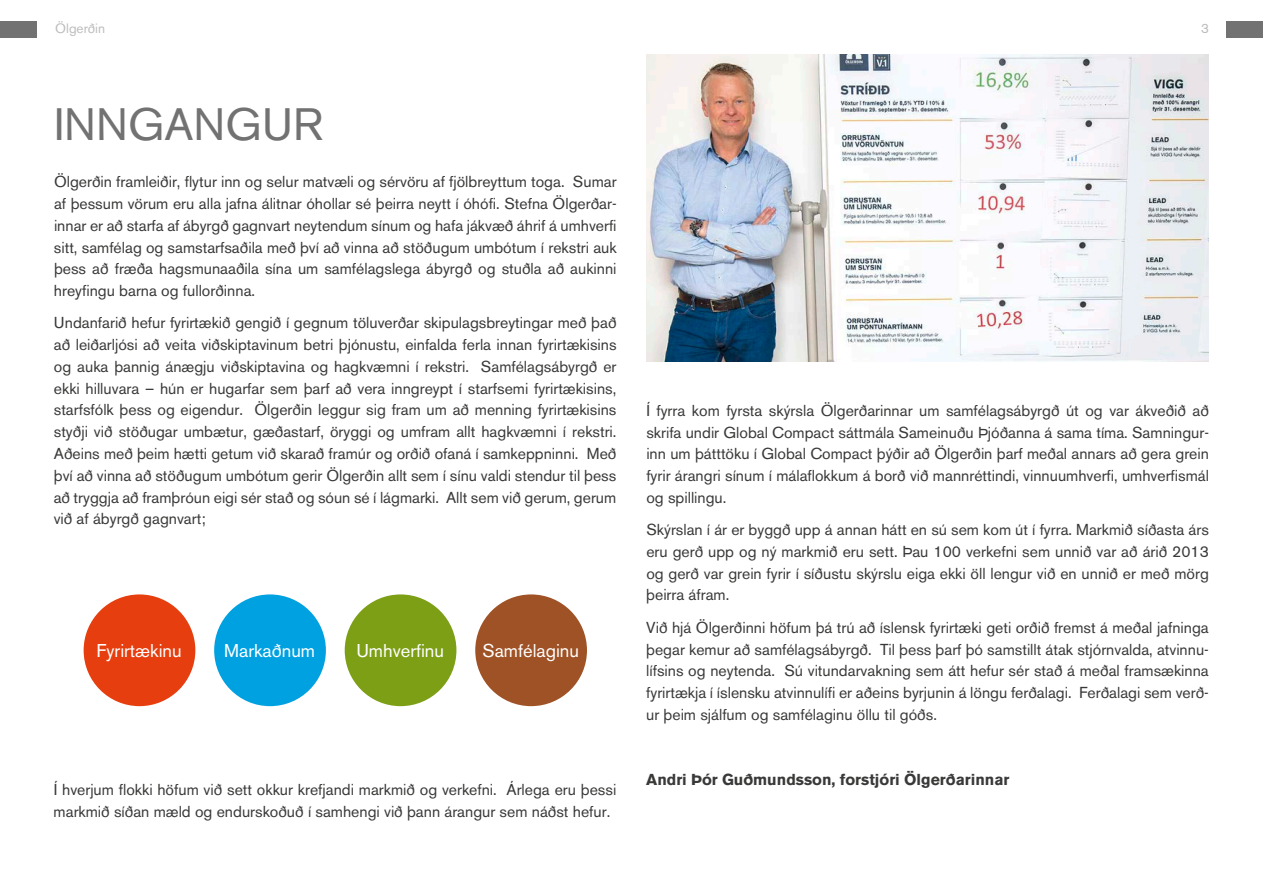
<style>
.page{position:relative;width:1263px;height:893px;background:#fff}
.page>*{position:absolute;margin:0;border:0;box-sizing:border-box;transform-origin:0 0}
.t1{font:45px "Akzidenz Grotesk BE";color:#727272}
.t2{font:18.45px "Akzidenz Grotesk BE";color:#fff}
.t3{font:15.75px/21.8px "Akzidenz Grotesk BE";color:#393938;text-align:justify}
.t4{font:700 15.75px "Akzidenz Grotesk BE";color:#393938}
.t5{font:13.5px "Akzidenz Grotesk BE";color:#bcbcbd}
</style>
<div class="page">
<div style="left:1227px;top:22px;width:36px;height:16px;background:#727272"></div>
<div style="left:0;top:22px;width:36px;height:16px;background:#727272"></div>
<div style="left:84px;top:594px;width:111px;height:112px;background:#e63e0e;border-radius:50%"></div>
<div style="left:475px;top:594px;width:112px;height:112px;background:#9f5225;border-radius:50%"></div>
<div style="left:214px;top:594px;width:112px;height:112px;background:#00a1e1;border-radius:50%"></div>
<div style="left:345px;top:594px;width:111px;height:112px;background:#7d9f16;border-radius:50%"></div>
<img style="left:646px;top:54px;width:563px;height:307px">
<p class="t5" style="left:55px;top:20px;width:51px">Ölgerðin</p>
<p class="t5" style="left:1201px;top:20px;width:9px">3</p>
<h1 class="t1" style="left:54px;top:98px;width:271px">INNGANGUR</h1>
<p class="t3" style="left:54px;top:171px;width:564px">Ölgerðin framleiðir, flytur inn og selur matvæli og sérvöru af fjölbreyttum toga. Sumar af þessum vörum eru alla jafna álitnar óhollar sé þeirra neytt í óhófi. Stefna Ölgerðar&shy;innar er að starfa af ábyrgð gagnvart neytendum sínum og hafa jákvæð áhrif á umhverfi sitt, samfélag og samstarfsaðila með því að vinna að stöðugum umbótum í rekstri auk þess að fræða hagsmunaaðila sína um samfélagslega ábyrgð og stuðla að aukinni hreyfingu barna og fullorðinna.</p>
<p class="t3" style="left:54px;top:312px;width:564px">Undanfarið hefur fyrirtækið gengið í gegnum töluverðar skipulagsbreytingar með það að leiðarljósi að veita viðskiptavinum betri þjónustu, einfalda ferla innan fyrirtækisins og auka þannig ánægju viðskiptavina og hagkvæmni í rekstri. Samfélagsábyrgð er ekki hilluvara – hún er hugarfar sem þarf að vera inngreypt í starfsemi fyrirtækisins, starfsfólk þess og eigendur. Ölgerðin leggur sig fram um að menning fyrirtækisins styðji við stöðugar umbætur, gæðastarf, öryggi og umfram allt hagkvæmni í rekstri.<br>Aðeins með þeim hætti getum við skarað framúr og orðið ofaná í samkeppninni. Með því að vinna að stöðugum umbótum gerir Ölgerðin allt sem í sínu valdi stendur til þess að tryggja að framþróun eigi sér stað og sóun sé í lágmarki. Allt sem við gerum, gerum við af ábyrgð gagnvart;</p>
<p class="t2" style="left:97px;top:640px;width:87px">Fyrirtækinu</p>
<p class="t2" style="left:224px;top:640px;width:92px">Markaðnum</p>
<p class="t2" style="left:356px;top:640px;width:89px">Umhverfinu</p>
<p class="t2" style="left:482px;top:640px;width:98px">Samfélaginu</p>
<p class="t3" style="left:54px;top:779px;width:564px">Í hverjum flokki höfum við sett okkur krefjandi markmið og verkefni. Árlega eru þessi markmið síðan mæld og endurskoðuð í samhengi við þann árangur sem náðst hefur.</p>
<p class="t3" style="left:646px;top:399px;width:564px">Í fyrra kom fyrsta skýrsla Ölgerðarinnar um samfélagsábyrgð út og var ákveðið að skrifa undir Global Compact sáttmála Sameinuðu Þjóðanna á sama tíma. Samningur&shy;inn um þátttöku í Global Compact þýðir að Ölgerðin þarf meðal annars að gera grein fyrir árangri sínum í málaflokkum á borð við mannréttindi, vinnuumhverfi, umhverfismál og spillingu.</p>
<p class="t3" style="left:646px;top:519px;width:564px">Skýrslan í ár er byggð upp á annan hátt en sú sem kom út í fyrra. Markmið síðasta árs eru gerð upp og ný markmið eru sett. Þau 100 verkefni sem unnið var að árið 2013 og gerð var grein fyrir í síðustu skýrslu eiga ekki öll lengur við en unnið er með mörg þeirra áfram.</p>
<p class="t3" style="left:646px;top:616px;width:564px">Við hjá Ölgerðinni höfum þá trú að íslensk fyrirtæki geti orðið fremst á meðal jafninga þegar kemur að samfélagsábyrgð. Til þess þarf þó samstillt átak stjórnvalda, atvinnu&shy;lífsins og neytenda. Sú vitundarvakning sem átt hefur sér stað á meðal framsækinna fyrirtækja í íslensku atvinnulífi er aðeins byrjunin á löngu ferðalagi. Ferðalagi sem verð&shy;ur þeim sjálfum og samfélaginu öllu til góðs.</p>
<p class="t4" style="left:646px;top:770px;width:365px">Andri Þór Guðmundsson, forstjóri Ölgerðarinnar</p>
</div>
